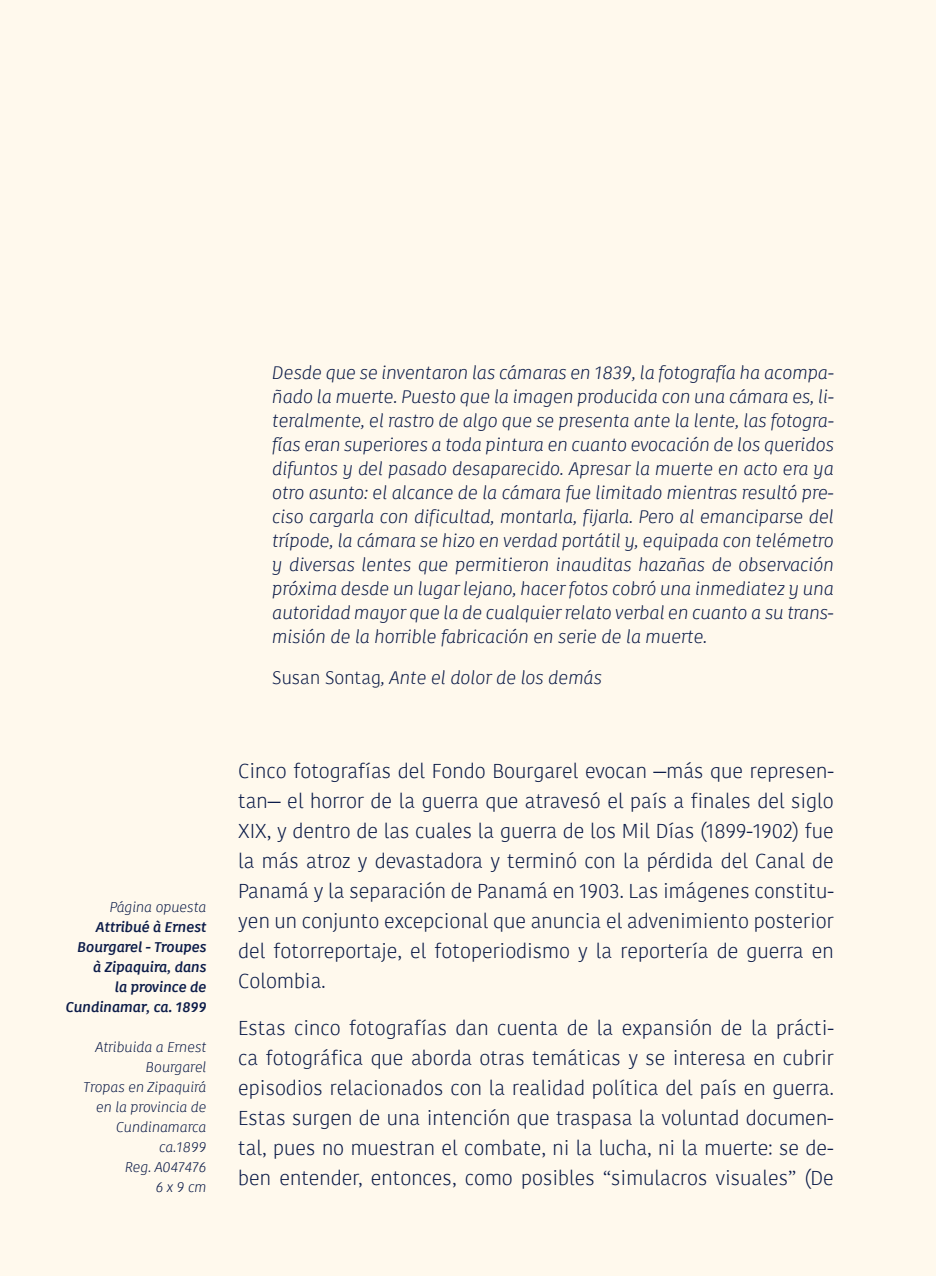
<style>
.page{position:relative;width:936px;height:1276px;background:#fff}
.page>*{position:absolute;margin:0;border:0;box-sizing:border-box;transform-origin:0 0}
.t1{font:300 20px/30px "Kohinoor W00";color:#0c1c49;text-align:justify}
.t2{font:italic 300 18px/24px "Kohinoor W00";color:#0c1c49;text-align:justify}
.t3{font:italic 300 14px/20px "Kohinoor W00";color:#0c1c49;text-align:right}
.t4{font:italic 500 14px/20px "Kohinoor W00";color:#0c1c49;text-align:right}
.s1{font-style:normal}
</style>
<div class="page">
<div style="left:0;top:0;width:935px;height:1276px;background:#fff9ed"></div>
<p class="t3" style="left:110px;top:897px;width:98px">Página opuesta</p>
<p class="t4" style="left:66px;top:917px;width:142px">Attribué à Ernest<br>Bourgarel - Troupes<br>à Zipaquira, dans<br>la province de<br>Cundinamar, ca. 1899</p>
<p class="t3" style="left:84px;top:1037px;width:124px">Atribuida a Ernest<br>Bourgarel<br>Tropas en Zipaquirá en la provincia de<br>Cundinamarca ca.1899<br>Reg. A047476<br>6 x 9 cm</p>
<p class="t2" style="left:272px;top:361px;width:563px">Desde que se inventaron las cámaras en 1839, la fotografía ha acompa&shy;ñado la muerte. Puesto que la imagen producida con una cámara es, li&shy;teralmente, el rastro de algo que se presenta ante la lente, las fotogra&shy;fías eran superiores a toda pintura en cuanto evocación de los queridos difuntos y del pasado desaparecido. Apresar la muerte en acto era ya otro asunto: el alcance de la cámara fue limitado mientras resultó pre&shy;ciso cargarla con dificultad, montarla, fijarla. Pero al emanciparse del trípode, la cámara se hizo en verdad portátil y, equipada con telémetro y diversas lentes que permitieron inauditas hazañas de observación próxima desde un lugar lejano, hacer fotos cobró una inmediatez y una autoridad mayor que la de cualquier relato verbal en cuanto a su trans&shy;misión de la horrible fabricación en serie de la muerte.</p>
<p class="t2" style="left:272px;top:666px;width:331px"><span class="s1">Susan Sontag</span>, Ante el dolor de los demás</p>
<p class="t1" style="left:238px;top:756px;width:597px">Cinco fotografías del Fondo Bourgarel evocan —más que represen&shy;tan— el horror de la guerra que atravesó el país a finales del siglo XIX, y dentro de las cuales la guerra de los Mil Días (1899-1902) fue la más atroz y devastadora y terminó con la pérdida del Canal de Panamá y la separación de Panamá en 1903. Las imágenes constitu&shy;yen un conjunto excepcional que anuncia el advenimiento posterior del fotorreportaje, el fotoperiodismo y la reportería de guerra en Colombia.</p>
<p class="t1" style="left:238px;top:1013px;width:597px">Estas cinco fotografías dan cuenta de la expansión de la prácti&shy;ca fotográfica que aborda otras temáticas y se interesa en cubrir episodios relacionados con la realidad política del país en guerra.<br>Estas surgen de una intención que traspasa la voluntad documen&shy;tal, pues no muestran el combate, ni la lucha, ni la muerte: se de&shy;ben entender, entonces, como posibles “simulacros visuales” (De</p>
</div>
